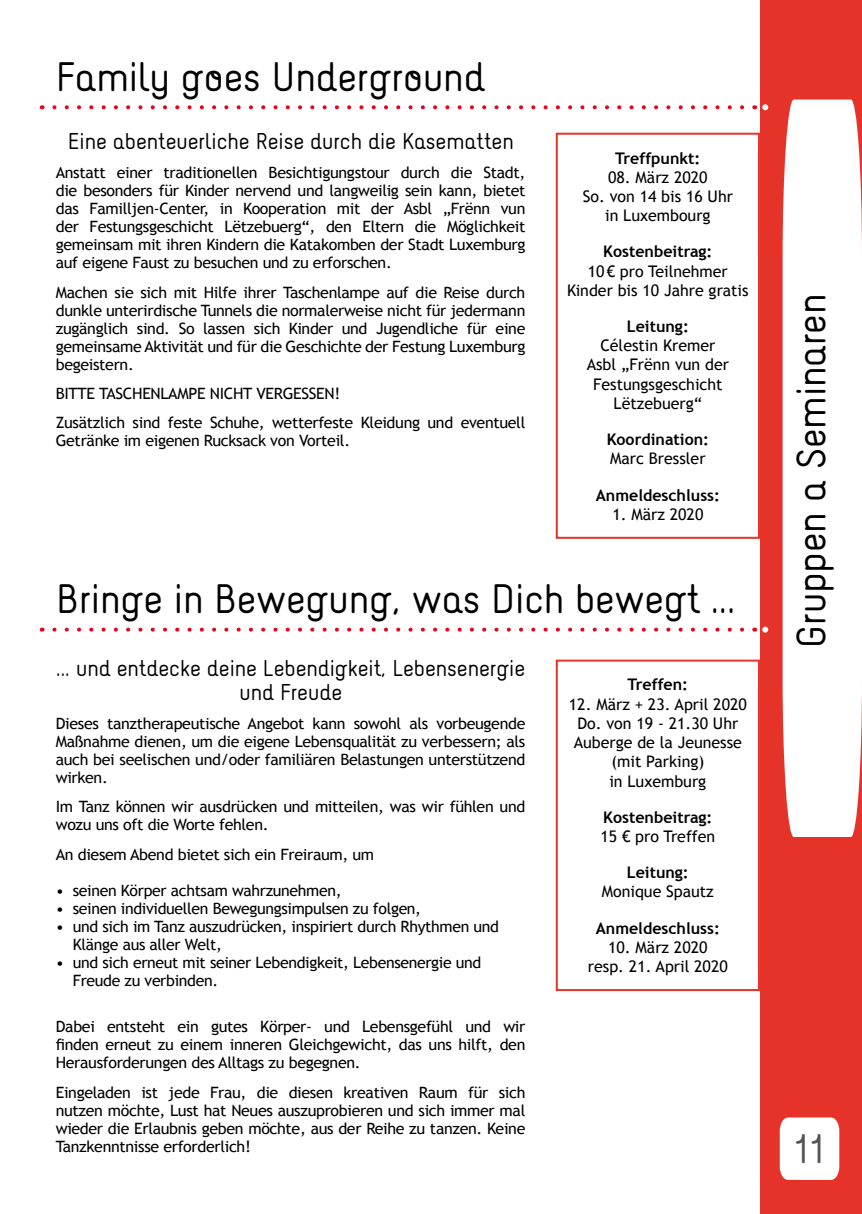
<style>
.page{position:relative;width:862px;height:1214px;background:#fff}
.page>*{position:absolute;margin:0;border:0;box-sizing:border-box;transform-origin:0 0}
.t1{font:36px "Naiv";color:#000}
.t2{font:36px "Naiv";color:#555454}
.t3{font:20px/24px "Naiv";color:#000;text-align:center}
.t4{font:16px/19.2px "Trebuchet MS";color:#000;text-align:center}
.t5{font:700 16px "Trebuchet MS";color:#000}
.t6{font:15.6px/18px "Trebuchet MS";letter-spacing:-.02em;color:#000;text-align:justify}
</style>
<div class="page">
<div style="left:760px;top:0;width:102px;height:1213px;background:#e63329"></div>
<div style="left:780px;top:1117px;width:59px;height:62px;background:#fff"></div>
<div style="left:782px;top:99px;width:80px;height:737px;background:#fff"></div>
<div style="left:556px;top:133px;width:204px;height:405px;border:2px solid #e63329"></div>
<div style="left:556px;top:659px;width:204px;height:331px;border:2px solid #e63329"></div>
<svg style="left:42px;top:105px;width:700px;height:4px"></svg>
<svg style="left:762px;top:104px;width:6px;height:6px"></svg>
<svg style="left:42px;top:627px;width:700px;height:4px"></svg>
<svg style="left:762px;top:626px;width:6px;height:6px"></svg>
<h1 class="t1" style="left:56px;top:54px;width:431px">Family goes Underground</h1>
<p class="t3" style="left:68px;top:129px;width:447px">Eine abenteuerliche Reise durch die Kasematten</p>
<p class="t6" style="left:56px;top:164px;width:471px">Anstatt einer traditionellen Besichtigungstour durch die Stadt, die besonders für Kinder nervend und langweilig sein kann, bietet das Familljen-Center, in Kooperation mit der Asbl „Frënn vun der Festungsgeschicht Lëtzebuerg“, den Eltern die Möglichkeit gemeinsam mit ihren Kindern die Katakomben der Stadt Luxemburg auf eigene Faust zu besuchen und zu erforschen.</p>
<p class="t6" style="left:56px;top:283px;width:471px">Machen sie sich mit Hilfe ihrer Taschenlampe auf die Reise durch dunkle unterirdische Tunnels die normalerweise nicht für jedermann zugänglich sind. So lassen sich Kinder und Jugendliche für eine gemeinsame Aktivität und für die Geschichte der Festung Luxemburg begeistern.</p>
<p class="t6" style="left:56px;top:379px;width:471px;line-height:29.4px">BITTE TASCHENLAMPE NICHT VERGESSEN!<br>Zusätzlich sind feste Schuhe, wetterfeste Kleidung und eventuell</p>
<p class="t6" style="left:56px;top:432px;width:296px">Getränke im eigenen Rucksack von Vorteil.</p>
<p class="t5" style="left:615px;top:148px;width:87px">Treffpunkt:</p>
<p class="t4" style="left:583px;top:168px;width:152px">08. März 2020<br>So. von 14 bis 16 Uhr in Luxembourg</p>
<p class="t5" style="left:603px;top:242px;width:111px">Kostenbeitrag:</p>
<p class="t4" style="left:567px;top:261px;width:183px">10€ pro Teilnehmer<br>Kinder bis 10 Jahre gratis</p>
<p class="t5" style="left:627px;top:316px;width:63px">Leitung:</p>
<p class="t4" style="left:586px;top:336px;width:144px">Célestin Kremer<br>Asbl „Frënn vun der<br>Festungsgeschicht<br>Lëtzebuerg“</p>
<p class="t5" style="left:607px;top:429px;width:104px">Koordination:</p>
<p class="t4" style="left:610px;top:449px;width:97px">Marc Bressler</p>
<p class="t5" style="left:596px;top:485px;width:126px">Anmeldeschluss:</p>
<p class="t4" style="left:612px;top:504px;width:92px">1. März 2020</p>
<h1 class="t1" style="left:56px;top:575px;width:681px">Bringe in Bewegung, was Dich bewegt ...</h1>
<p class="t3" style="left:56px;top:656px;width:470px">... und entdecke deine Lebendigkeit, Lebensenergie und Freude</p>
<p class="t6" style="left:56px;top:714px;width:471px">Dieses tanztherapeutische Angebot kann sowohl als vorbeugende Maßnahme dienen, um die eigene Lebensqualität zu verbessern; als auch bei seelischen und/oder familiären Belastungen unterstützend wirken.</p>
<p class="t6" style="left:56px;top:798px;width:471px">Im Tanz können wir ausdrücken und mitteilen, was wir fühlen und wozu uns oft die Worte fehlen.</p>
<p class="t6" style="left:56px;top:845px;width:320px">An diesem Abend bietet sich ein Freiraum, um</p>
<p class="t6" style="left:56px;top:881px;width:287px">• seinen Körper achtsam wahrzunehmen,</p>
<p class="t6" style="left:56px;top:899px;width:367px">• seinen individuellen Bewegungsimpulsen zu folgen,</p>
<p class="t6" style="left:73px;top:917px;width:428px;text-indent:-17px">• und sich im Tanz auszudrücken, inspiriert durch Rhythmen und<br>Klänge aus aller Welt,</p>
<p class="t6" style="left:73px;top:953px;width:410px;text-indent:-17px">• und sich erneut mit seiner Lebendigkeit, Lebensenergie und<br>Freude zu verbinden.</p>
<p class="t6" style="left:56px;top:1017px;width:471px">Dabei entsteht ein gutes Körper- und Lebensgefühl und wir finden erneut zu einem inneren Gleichgewicht, das uns hilft, den Herausforderungen des Alltags zu begegnen.</p>
<p class="t6" style="left:56px;top:1083px;width:471px">Eingeladen ist jede Frau, die diesen kreativen Raum für sich nutzen möchte, Lust hat Neues auszuprobieren und sich immer mal wieder die Erlaubnis geben möchte, aus der Reihe zu tanzen. Keine Tanzkenntnisse erforderlich!</p>
<p class="t5" style="left:627px;top:674px;width:62px">Treffen:</p>
<p class="t4" style="left:569px;top:694px;width:179px">12. März + 23. April 2020<br>Do. von 19 - 21.30 Uhr<br>Auberge de la Jeunesse (mit Parking)<br>in Luxemburg</p>
<p class="t5" style="left:603px;top:807px;width:111px">Kostenbeitrag:</p>
<p class="t4" style="left:600px;top:826px;width:116px">15 € pro Treffen</p>
<p class="t5" style="left:627px;top:862px;width:63px">Leitung:</p>
<p class="t4" style="left:602px;top:882px;width:114px">Monique Spautz</p>
<p class="t5" style="left:596px;top:917px;width:126px">Anmeldeschluss:</p>
<p class="t4" style="left:588px;top:937px;width:141px">10. März 2020<br>resp. 21. April 2020</p>
<h1 class="t1" style="left:788px;top:648px;width:356px;rotate:-90deg">Gruppen a Seminaren</h1>
<h1 class="t2" style="left:794px;top:1125px;width:33px">11</h1>
</div>
